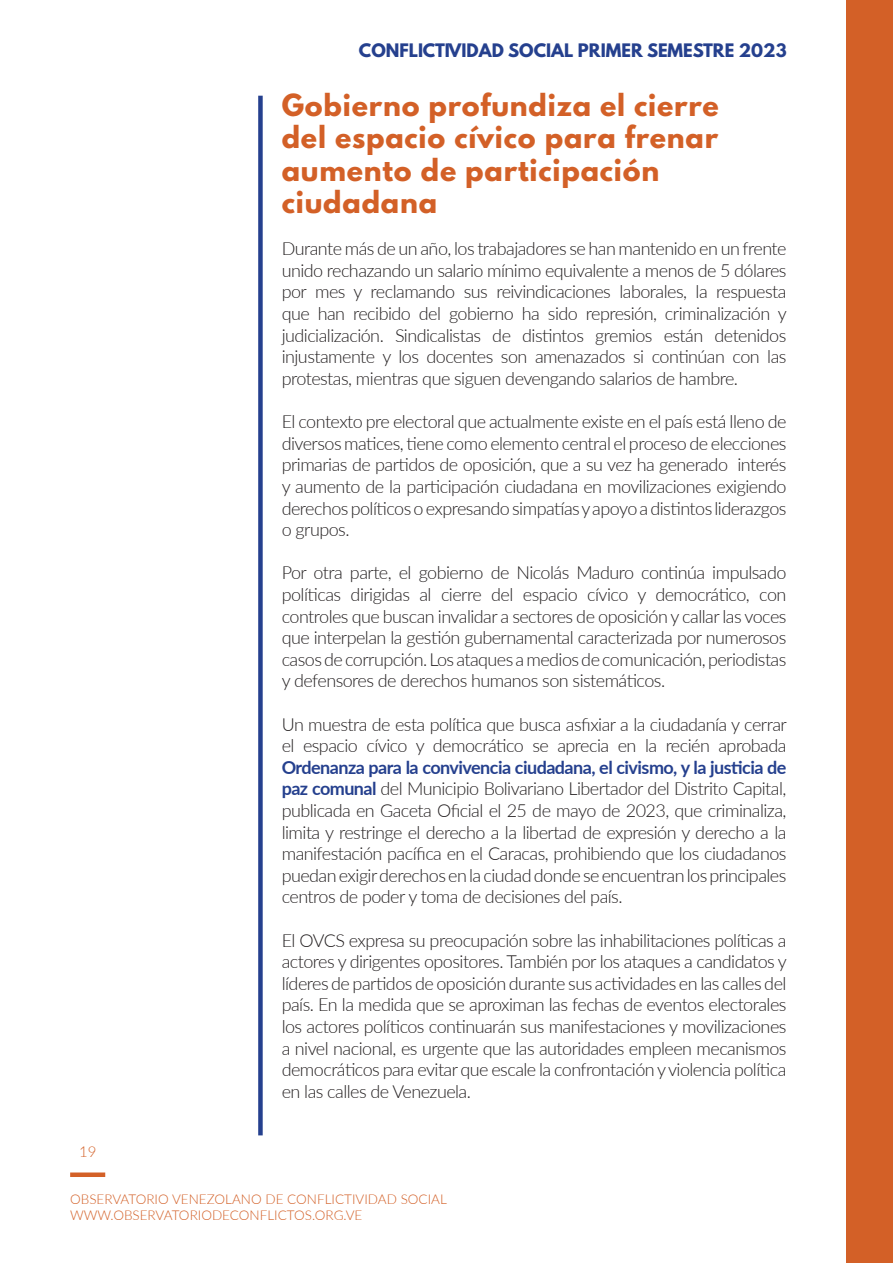
<style>
.page{position:relative;width:893px;height:1263px;background:#fff}
.page>*{position:absolute;margin:0;border:0;box-sizing:border-box;transform-origin:0 0}
.t1{font:700 27px/32.4px "League Spartan";letter-spacing:.03em;color:#d36027}
.t2{font:300 18px/21.6px "Lato";letter-spacing:-.03em;color:#231f20;text-align:justify}
.t3{font:700 16.5px "League Spartan";color:#25408e}
.t4{font:300 15px "Lato";color:#d36027}
.t5{font:300 13.5px/16.2px "Lato";color:#d36027}
.s1{font-weight:700;color:#25408e}
</style>
<div class="page">
<div style="left:846px;top:0;width:47px;height:1263px;background:#d36027"></div>
<div style="left:70px;top:1172px;width:35px;height:5px;background:#d36027"></div>
<div style="left:258px;top:96px;width:5px;height:1039px;background:#25408e"></div>
<p class="t3" style="left:359px;top:42px;width:429px">CONFLICTIVIDAD SOCIAL PRIMER SEMESTRE 2023</p>
<p class="t4" style="left:79px;top:1141px;width:19px">19</p>
<h1 class="t1" style="left:282px;top:92px;width:439px">Gobierno profundiza el cierre del espacio cívico para frenar aumento de participación ciudadana</h1>
<p class="t2" style="left:282px;top:237px;width:507px">Durante más de un año, los trabajadores se han mantenido en un frente unido rechazando un salario mínimo equivalente a menos de 5 dólares por mes y reclamando sus reivindicaciones laborales, la respuesta que han recibido del gobierno ha sido represión, criminalización y judicialización. Sindicalistas de distintos gremios están detenidos injustamente y los docentes son amenazados si continúan con las protestas, mientras que siguen devengando salarios de hambre.</p>
<p class="t2" style="left:282px;top:410px;width:506px">El contexto pre electoral que actualmente existe en el país está lleno de diversos matices, tiene como elemento central el proceso de elecciones primarias de partidos de oposición, que a su vez ha generado interés y aumento de la participación ciudadana en movilizaciones exigiendo derechos políticos o expresando simpatías y apoyo a distintos liderazgos o grupos.</p>
<p class="t2" style="left:282px;top:561px;width:506px">Por otra parte, el gobierno de Nicolás Maduro continúa impulsado políticas dirigidas al cierre del espacio cívico y democrático, con controles que buscan invalidar a sectores de oposición y callar las voces que interpelan la gestión gubernamental caracterizada por numerosos casos de corrupción. Los ataques a medios de comunicación, periodistas y defensores de derechos humanos son sistemáticos.</p>
<p class="t2" style="left:282px;top:713px;width:507px">Un muestra de esta política que busca asfixiar a la ciudadanía y cerrar el espacio cívico y democrático se aprecia en la recién aprobada</p>
<p class="t2" style="left:282px;top:756px;width:506px"><span class="s1">Ordenanza para la convivencia ciudadana, el civismo, y la justicia de paz comunal</span> del Municipio Bolivariano Libertador del Distrito Capital, publicada en Gaceta Oficial el 25 de mayo de 2023, que criminaliza, limita y restringe el derecho a la libertad de expresión y derecho a la manifestación pacífica en el Caracas, prohibiendo que los ciudadanos puedan exigir derechos en la ciudad donde se encuentran los principales centros de poder y toma de decisiones del país.</p>
<p class="t2" style="left:282px;top:929px;width:507px">El OVCS expresa su preocupación sobre las inhabilitaciones políticas a actores y dirigentes opositores. También por los ataques a candidatos y líderes de partidos de oposición durante sus actividades en las calles del país. En la medida que se aproximan las fechas de eventos electorales los actores políticos continuarán sus manifestaciones y movilizaciones a nivel nacional, es urgente que las autoridades empleen mecanismos democráticos para evitar que escale la confrontación y violencia política en las calles de Venezuela.</p>
<p class="t5" style="left:70px;top:1191px;width:378px">OBSERVATORIO VENEZOLANO DE CONFLICTIVIDAD SOCIAL<br>WWW.OBSERVATORIODECONFLICTOS.ORG.VE</p>
</div>
